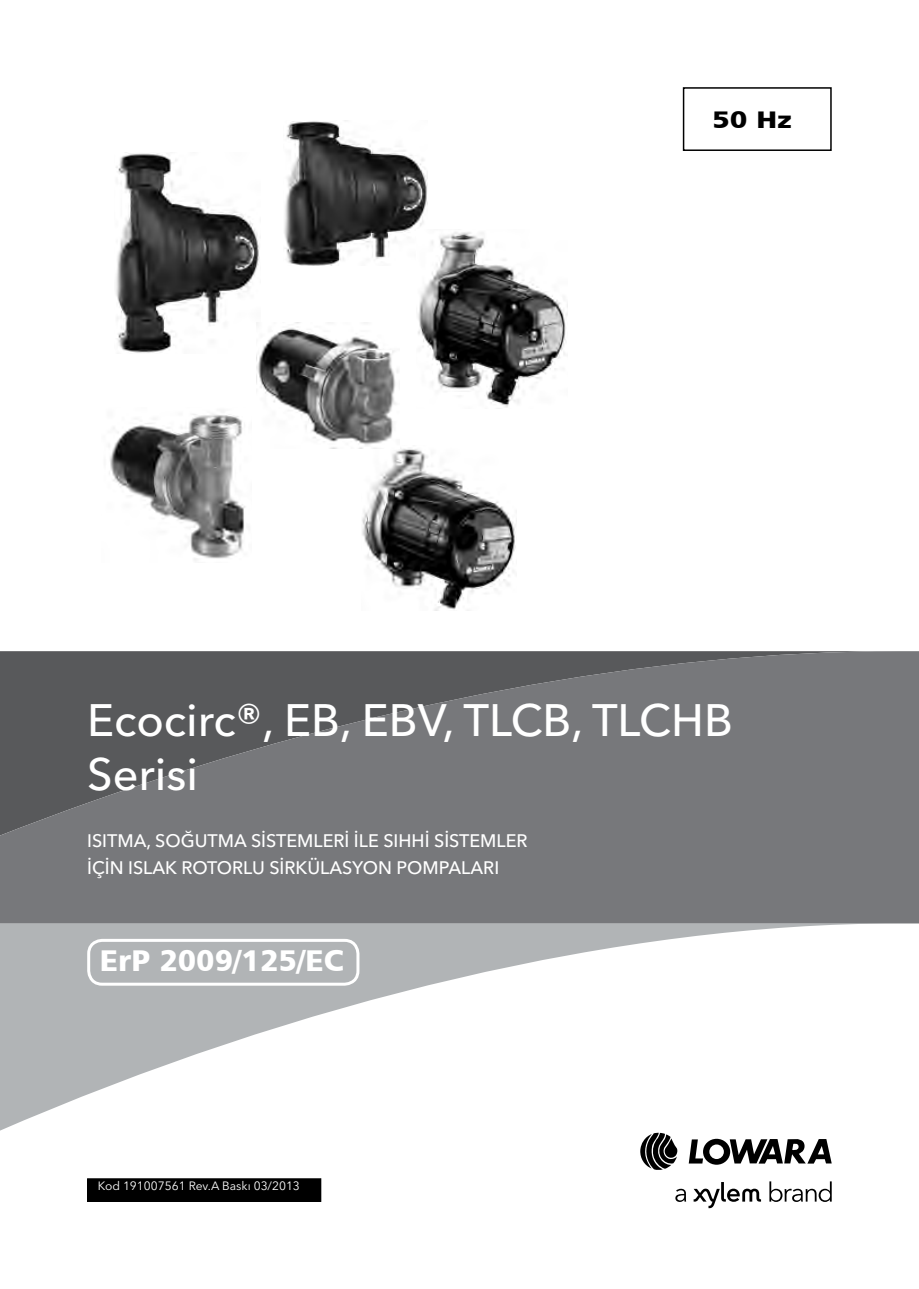
<style>
.page{position:relative;width:919px;height:1289px;background:#fff}
.page>*{position:absolute;margin:0;border:0;box-sizing:border-box;transform-origin:0 0}
.t1{font:500 45px "Avenir Next LT Pro";color:#fff}
.t2{font:30px "Humanist 777 BT Black B";color:#fff}
.t3{font:24px "Humanist 777 BT Black B";color:#000;scale:1.2 1}
.t4{font:500 18px "Avenir Next LT Pro";color:#fff}
.t5{font:12px "Avenir Next LT Pro";color:#fff}
</style>
<div class="page">
<svg style="left:0;top:923px;width:918px;height:208px"></svg>
<svg style="left:0;top:651px;width:918px;height:272px;background:#707173"></svg>
<svg style="left:640px;top:1132px;width:38px;height:38px"></svg>
<svg style="left:688px;top:1138px;width:143px;height:26px"></svg>
<svg style="left:675px;top:1188px;width:11px;height:13px"></svg>
<svg style="left:769px;top:1181px;width:62px;height:20px"></svg>
<svg style="left:693px;top:1182px;width:68px;height:26px"></svg>
<div style="left:682px;top:87px;width:149px;height:64px;border:2px solid #000"></div>
<div style="left:88px;top:1178px;width:233px;height:23px;background:#000"></div>
<div style="left:87px;top:1178px;width:234px;height:23px;border:1px solid #000"></div>
<div style="left:87px;top:938px;width:272px;height:47px;border:3px solid #fff;border-radius:14px"></div>
<img style="left:116px;top:153px;width:144px;height:200px">
<img style="left:284px;top:121px;width:143px;height:145px">
<img style="left:109px;top:414px;width:136px;height:147px">
<img style="left:416px;top:230px;width:151px;height:179px">
<img style="left:362px;top:448px;width:155px;height:162px">
<img style="left:256px;top:322px;width:143px;height:127px">
<p class="t3" style="left:712px;top:104px;width:68px">50 Hz</p>
<p class="t1" style="left:87px;top:693px;width:647px">Ecocirc®, EB, EBV, TLCB, TLCHB</p>
<p class="t1" style="left:87px;top:747px;width:112px">Serisi</p>
<p class="t4" style="left:87px;top:830px;width:442px">ISITMA, SOĞUTMA SİSTEMLERİ İLE SIHHİ SİSTEMLER</p>
<p class="t4" style="left:87px;top:857px;width:413px">İÇİN ISLAK ROTORLU SİRKÜLASYON POMPALARI</p>
<p class="t2" style="left:100px;top:941px;width:246px">ErP 2009/125/EC</p>
<p class="t5" style="left:98px;top:1178px;width:203px">Kod 191007561 Rev.A Baskı 03/2013</p>
</div>
